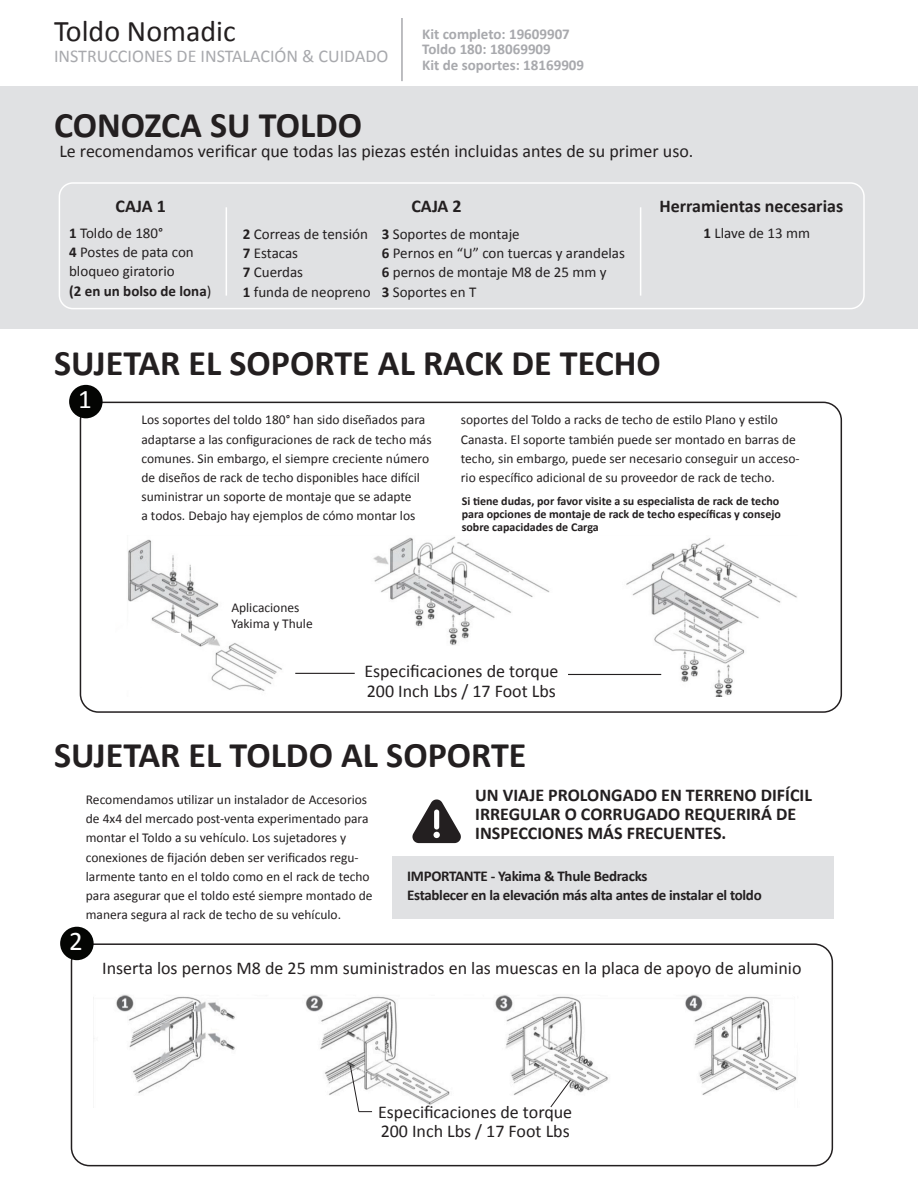
<style>
.page{position:relative;width:918px;height:1188px;background:#fff}
.page>*{position:absolute;margin:0;border:0;box-sizing:border-box;transform-origin:0 0}
.t1{font:700 36px "Calibri";color:#231f20}
.t2{font:30px "Calibri";color:#231f20}
.t3{font:27px "Calibri";color:#fff}
.t4{font:18px "Calibri";color:#231f20}
.t5{font:700 18px/19.2px "Calibri";color:#231f20}
.t6{font:18px "Calibri";color:#a8a9ad}
.t7{font:15px "Calibri";color:#231f20}
.t8{font:700 15px "Calibri";letter-spacing:-.02em;color:#231f20}
.t9{font:700 15px/15.6px "Calibri";color:#a8a9ad}
.t10{font:700 15px "Calibri";color:#231f20}
.t11{font:13.5px/19.2px "Calibri";color:#231f20}
.t12{font:700 12px/13.2px "Calibri";color:#231f20}
.s1{font-weight:700}
.s2{font-weight:400}
</style>
<div class="page">
<hr style="left:401px;top:18px;width:2px;height:63px;background:#a8a9ad">
<div style="left:0;top:86px;width:918px;height:243px;background:#e0e1e3"></div>
<div style="left:59px;top:182px;width:806px;height:127px;border:2px solid #fff;border-radius:14px"></div>
<div style="left:80px;top:402px;width:762px;height:311px;border:2px solid #231f20;border-radius:18px"></div>
<div style="left:71px;top:943px;width:762px;height:223px;border:2px solid #231f20;border-radius:18px"></div>
<div style="left:69px;top:385px;width:34px;height:33px;background:#040503;border-radius:50%"></div>
<div style="left:60px;top:927px;width:34px;height:33px;background:#040503;border-radius:50%"></div>
<img style="left:128px;top:536px;width:669px;height:161px">
<div style="left:116px;top:634px;width:65px;height:53px;background:#fff"></div>
<div style="left:179px;top:651px;width:22px;height:23px;background:#fff"></div>
<img style="left:116px;top:994px;width:681px;height:111px">
<hr style="left:226px;top:207px;width:1px;height:89px;background:#fff">
<hr style="left:640px;top:207px;width:1px;height:89px;background:#fff">
<hr style="left:568px;top:674px;width:93px;height:1px;background:#231f20">
<hr style="left:295px;top:673px;width:60px;height:1px;background:#231f20">
<svg style="left:349px;top:1065px;width:23px;height:48px"></svg>
<svg style="left:550px;top:1079px;width:22px;height:29px"></svg>
<svg style="left:412px;top:799px;width:49px;height:44px"></svg>
<div style="left:392px;top:857px;width:441px;height:62px;background:#e0e1e3"></div>
<h2 class="t2" style="left:54px;top:12px;width:183px">Toldo Nomadic</h2>
<h3 class="t6" style="left:54px;top:45px;width:336px">INSTRUCCIONES DE INSTALACIÓN &amp; CUIDADO</h3>
<p class="t9" style="left:422px;top:25px;width:163px">Kit completo: 19609907<br>Toldo 180: 18069909<br>Kit de soportes: 18169909</p>
<p class="t1" style="left:54px;top:102px;width:310px">CONOZCA SU TOLDO</p>
<p class="t4" style="left:59px;top:140px;width:636px">Le recomendamos verificar que todas las piezas estén incluidas antes de su primer uso.</p>
<p class="t5" style="left:659px;top:195px;width:185px">Herramientas necesarias</p>
<p class="t7" style="left:382px;top:225px;width:139px"><span class="s1">3</span> Soportes de montaje</p>
<p class="t7" style="left:382px;top:244px;width:245px"><span class="s1">6</span> Pernos en “U” con tuercas y arandelas</p>
<p class="t7" style="left:382px;top:263px;width:226px"><span class="s1">6</span> pernos de montaje M8 de 25 mm y</p>
<p class="t7" style="left:382px;top:282px;width:96px"><span class="s1">3</span> Soportes en T</p>
<p class="t5" style="left:116px;top:195px;width:52px">CAJA 1</p>
<p class="t5" style="left:411px;top:195px;width:52px">CAJA 2</p>
<p class="t7" style="left:704px;top:224px;width:108px"><span class="s1">1</span> Llave de 13 mm</p>
<p class="t7" style="left:69px;top:224px;width:96px"><span class="s1">1</span> Toldo de 180°</p>
<p class="t7" style="left:69px;top:243px;width:126px"><span class="s1">4</span> Postes de pata con</p>
<p class="t7" style="left:69px;top:262px;width:107px">bloqueo giratorio</p>
<p class="t10" style="left:69px;top:281px;width:144px">(2 en un bolso de lona<span class="s2">)</span></p>
<p class="t7" style="left:243px;top:225px;width:127px"><span class="s1">2</span> Correas de tensión</p>
<p class="t7" style="left:243px;top:244px;width:57px"><span class="s1">7</span> Estacas</p>
<p class="t7" style="left:243px;top:263px;width:62px"><span class="s1">7</span> Cuerdas</p>
<p class="t7" style="left:243px;top:282px;width:129px"><span class="s1">1</span> funda de neopreno</p>
<p class="t1" style="left:54px;top:340px;width:608px">SUJETAR EL SOPORTE AL RACK DE TECHO</p>
<p class="t3" style="left:78px;top:382px;width:15px">1</p>
<p class="t11" style="left:141px;top:410px;width:292px">Los soportes del toldo 180° han sido diseñados para adaptarse a las configuraciones de rack de techo más comunes. Sin embargo, el siempre creciente número de diseños de rack de techo disponibles hace difícil suministrar un soporte de montaje que se adapte<br>a todos. Debajo hay ejemplos de cómo montar los</p>
<p class="t11" style="left:231px;top:597px;width:70px">Aplicaciones</p>
<p class="t11" style="left:231px;top:613px;width:83px">Yakima y Thule</p>
<p class="t11" style="left:461px;top:410px;width:340px">soportes del Toldo a racks de techo de estilo Plano y estilo Canasta. El soporte también puede ser montado en barras de techo, sin embargo, puede ser necesario conseguir un acceso&shy;rio específico adicional de su proveedor de rack de techo.</p>
<p class="t12" style="left:462px;top:494px;width:321px">Si tiene dudas, por favor visite a su especialista de rack de techo para opciones de montaje de rack de techo específicas y consejo sobre capacidades de Carga</p>
<p class="t4" style="left:364px;top:660px;width:196px">Especificaciones de torque</p>
<p class="t4" style="left:367px;top:679px;width:191px">200 Inch Lbs / 17 Foot Lbs</p>
<p class="t1" style="left:54px;top:733px;width:474px">SUJETAR EL TOLDO AL SOPORTE</p>
<p class="t11" style="left:86px;top:789px;width:288px">Recomendamos utilizar un instalador de Accesorios de 4x4 del mercado post-venta experimentado para montar el Toldo a su vehículo. Los sujetadores y conexiones de fijación deben ser verificados regu&shy;larmente tanto en el toldo como en el rack de techo para asegurar que el toldo esté siempre montado de manera segura al rack de techo de su vehículo.</p>
<p class="t3" style="left:69px;top:924px;width:15px">2</p>
<p class="t5" style="left:475px;top:785px;width:338px">UN VIAJE PROLONGADO EN TERRENO DIFÍCIL<br>IRREGULAR O CORRUGADO REQUERIRÁ DE<br>INSPECCIONES MÁS FRECUENTES.</p>
<p class="t8" style="left:407px;top:867px;width:242px">IMPORTANTE - Yakima &amp; Thule Bedracks</p>
<p class="t8" style="left:407px;top:886px;width:356px">Establecer en la elevación más alta antes de instalar el toldo</p>
<p class="t4" style="left:102px;top:957px;width:701px">Inserta los pernos M8 de 25 mm suministrados en las muescas en la placa de apoyo de aluminio</p>
<p class="t4" style="left:378px;top:1101px;width:196px">Especificaciones de torque</p>
<p class="t4" style="left:381px;top:1120px;width:191px">200 Inch Lbs / 17 Foot Lbs</p>
</div>
